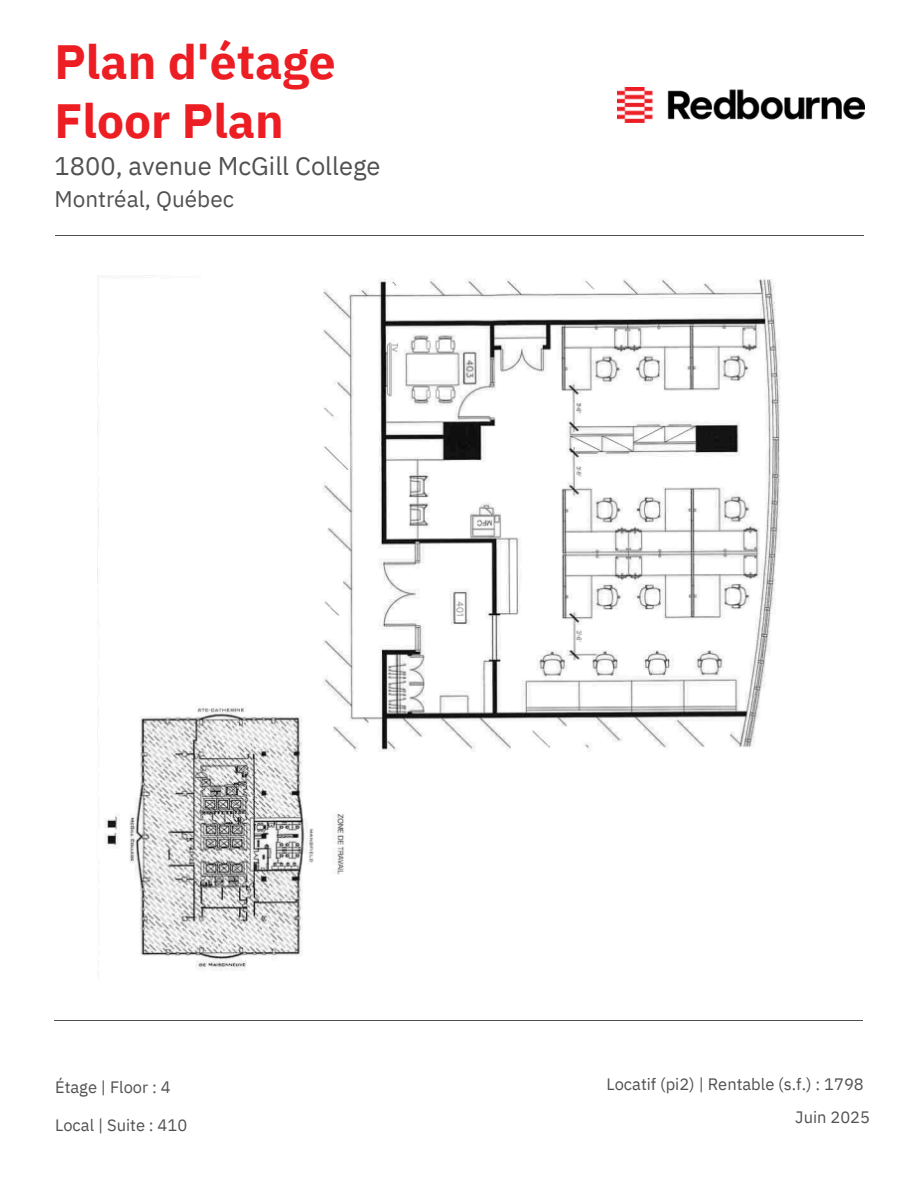
<style>
.page{position:relative;width:918px;height:1188px;background:#fff}
.page>*{position:absolute;margin:0;border:0;box-sizing:border-box;transform-origin:0 0}
.t1{font:700 48px/58.5px "IBM Plex Sans";color:#ed1d24}
.t2{font:25.5px "IBM Plex Sans";color:#515151}
.t3{font:22.5px "IBM Plex Sans";color:#515151}
.t4{font:16.5px "IBM Plex Sans";color:#515151}
</style>
<div class="page">
<img style="left:618px;top:87px;width:246px;height:35px">
<hr style="left:55px;top:235px;width:808px;height:1px;background:#515151">
<hr style="left:55px;top:1021px;width:808px;height:1px;background:#515151">
<img style="left:97px;top:276px;width:684px;height:695px">
<p class="t1" style="left:55px;top:32px;width:283px">Plan d'étage<br>Floor Plan</p>
<p class="t2" style="left:55px;top:149px;width:328px">1800, avenue McGill College</p>
<p class="t3" style="left:55px;top:184px;width:181px">Montréal, Québec</p>
<p class="t4" style="left:55px;top:1076px;width:117px">Étage | Floor : 4</p>
<p class="t4" style="left:55px;top:1114px;width:134px">Local | Suite : 410</p>
<p class="t4" style="left:606px;top:1073px;width:259px">Locatif (pi2) | Rentable (s.f.) : 1798</p>
<p class="t4" style="left:795px;top:1106px;width:76px">Juin 2025</p>
</div>
